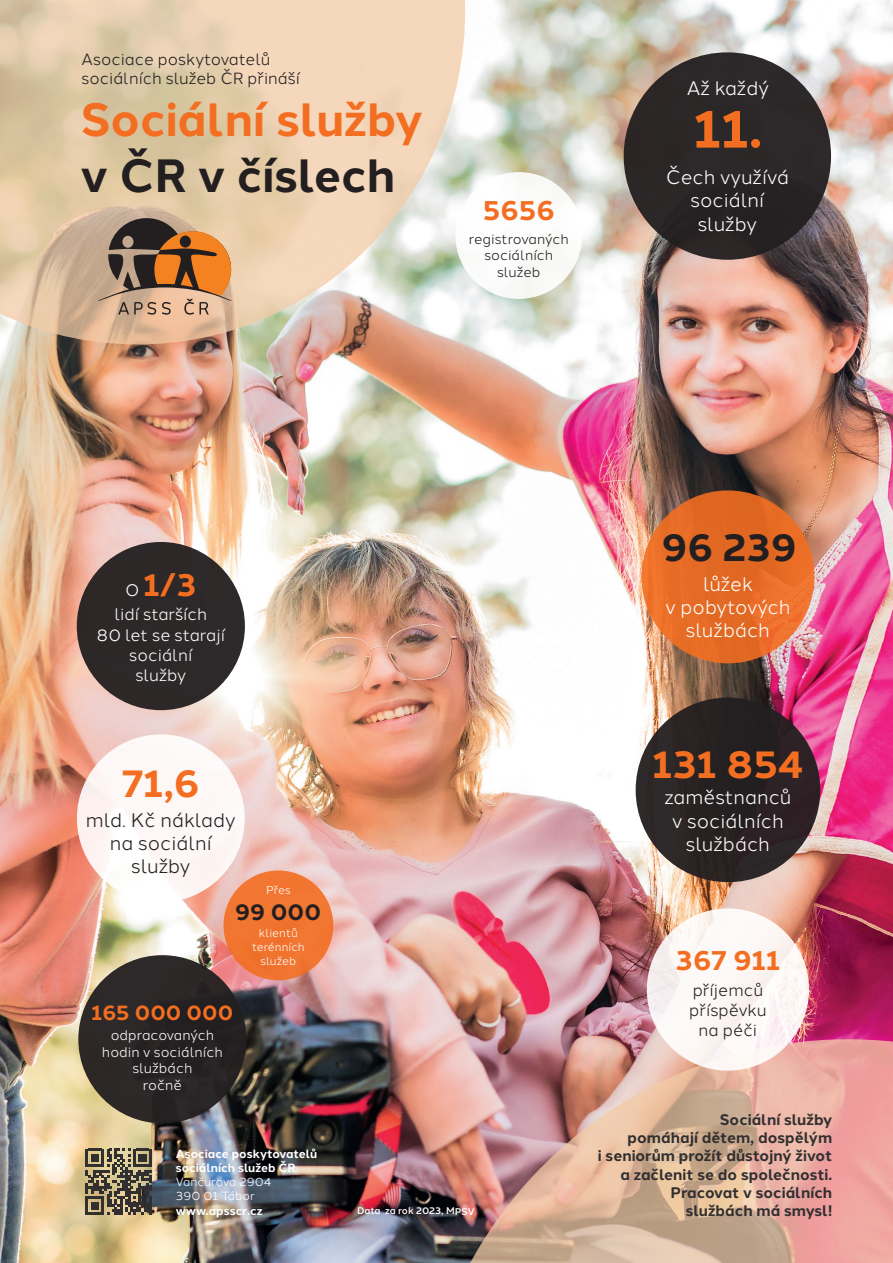
<style>
.page{position:relative;width:893px;height:1263px;background:#fff}
.page>*{position:absolute;margin:0;border:0;box-sizing:border-box;transform-origin:0 0}
.t1{font:700 54px "Halcom";color:#f36e21}
.t2{font:700 46.5px "Halcom";color:#f36e21}
.t3{font:700 46.5px "Halcom";color:#231f20}
.t4{font:700 39px "Halcom";color:#f36e21}
.t5{font:700 39px "Halcom";color:#231f20}
.t6{font:700 31.95px "Halcom";color:#f36e21}
.t7{font:700 27.75px "Halcom";color:#f36e21}
.t8{font:700 22.8px "Halcom";color:#231f20}
.t9{font:700 21.15px "Halcom";color:#f36e21}
.t10{font:19.5px/23.4px "Halcom";color:#fff;text-align:center}
.t11{font:19.5px/23.4px "Halcom";color:#231f20;text-align:center}
.t12{font:16.65px/20px "Halcom";color:#fff;text-align:center}
.t13{font:16.65px/20px "Halcom";color:#231f20;text-align:center}
.t14{font:16.2px/19.5px "Halcom";color:#231f20}
.t15{font:700 15.3px/18.3px "Halcom";color:#312f30;text-align:right}
.t16{font:13.95px/16.6px "Halcom";color:#fff;text-align:center}
.t17{font:13.95px/16.6px "Halcom";color:#231f20;text-align:center}
.t18{font:700 11.85px/14.2px "Halcom";color:#fff}
.t19{font:11.85px/14.2px "Halcom";color:#fff}
.t20{font:11.4px/13.6px "Halcom";color:#fff;text-align:center}
.t21{font:500 9.75px "Halcom";color:#fff}
.s1{font-weight:400;font-size:16.65px;color:#fff}
</style>
<div class="page">
<img style="left:0;top:0;width:893px;height:1263px">
<svg style="left:459px;top:1039px;width:434px;height:224px"></svg>
<svg style="left:0;top:0;width:465px;height:344px"></svg>
<svg style="left:95px;top:215px;width:140px;height:105px"></svg>
<svg style="left:85px;top:1148px;width:67px;height:67px"></svg>
<div style="left:77px;top:542px;width:168px;height:168px;background:#2d2828;border-radius:50%"></div>
<div style="left:641px;top:490px;width:173px;height:173px;background:linear-gradient(to right,#e76e28,#e76b26);border-radius:50%"></div>
<div style="left:77px;top:734px;width:168px;height:168px;background:#fdf7f7;border-radius:50%"></div>
<div style="left:455px;top:172px;width:127px;height:127px;background:#fff;border-radius:50%"></div>
<div style="left:636px;top:697px;width:184px;height:185px;background:#2b2122;border-radius:50%"></div>
<div style="left:78px;top:955px;width:168px;height:168px;background:#2c2726;border-radius:50%"></div>
<div style="left:624px;top:52px;width:207px;height:208px;background:#2c2727;border-radius:50%"></div>
<div style="left:647px;top:908px;width:162px;height:163px;background:#fdf8f6;border-radius:50%"></div>
<div style="left:223px;top:870px;width:110px;height:110px;background:#f17530;border-radius:50%"></div>
<p class="t14" style="left:82px;top:48px;width:220px">Asociace poskytovatelů sociálních služeb ČR přináší</p>
<h2 class="t2" style="left:81px;top:83px;width:343px">Sociální služby</h2>
<h2 class="t3" style="left:81px;top:138px;width:316px">v ČR v číslech</h2>
<h3 class="t7" style="left:483px;top:188px;width:73px">5656</h3>
<p class="t17" style="left:469px;top:229px;width:101px">registrovaných sociálních služeb</p>
<p class="t10" style="left:687px;top:74px;width:84px">Až každý</p>
<h1 class="t1" style="left:694px;top:85px;width:70px">11.</h1>
<p class="t10" style="left:666px;top:164px;width:125px">Čech využívá sociální služby</p>
<h3 class="t6" style="left:125px;top:559px;width:73px"><span class="s1">O</span> 1/3</h3>
<p class="t12" style="left:97px;top:603px;width:130px">lidí starších<br>80 let se starají sociální<br>služby</p>
<h3 class="t4" style="left:122px;top:752px;width:79px">71,6</h3>
<p class="t11" style="left:86px;top:806px;width:151px">mld. Kč náklady na sociální služby</p>
<p class="t20" style="left:266px;top:882px;width:26px">Přes</p>
<h3 class="t8" style="left:235px;top:894px;width:88px">99 000</h3>
<h3 class="t9" style="left:92px;top:995px;width:143px">165 000 000</h3>
<p class="t16" style="left:102px;top:1025px;width:122px">odpracovaných hodin v sociálních službách<br>ročně</p>
<p class="t20" style="left:252px;top:925px;width:54px">klientů terénních služeb</p>
<h3 class="t5" style="left:662px;top:516px;width:136px">96 239</h3>
<p class="t10" style="left:665px;top:570px;width:126px">lůžek<br>v pobytových službách</p>
<h3 class="t4" style="left:652px;top:732px;width:153px">131 854</h3>
<p class="t10" style="left:664px;top:784px;width:128px">zaměstnanců v sociálních službách</p>
<h3 class="t7" style="left:676px;top:938px;width:106px">367 911</h3>
<p class="t13" style="left:689px;top:979px;width:79px">příjemců příspěvku na péči</p>
<p class="t18" style="left:176px;top:1145px;width:143px">Asociace poskytovatelů sociálních služeb ČR</p>
<p class="t19" style="left:176px;top:1174px;width:97px">Vančurova 2904<br>390 01 Tábor</p>
<p class="t18" style="left:176px;top:1202px;width:88px">www.apsscr.cz</p>
<p class="t15" style="left:598px;top:1109px;width:236px">Sociální služby<br>pomáhají dětem, dospělým<br>i seniorům prožít důstojný život a začlenit se do společnosti.<br>Pracovat v sociálních</p>
<p class="t21" style="left:357px;top:1203px;width:119px">Data za rok 2023, MPSV</p>
<p class="t15" style="left:686px;top:1201px;width:148px">službách má smysl!</p>
</div>
